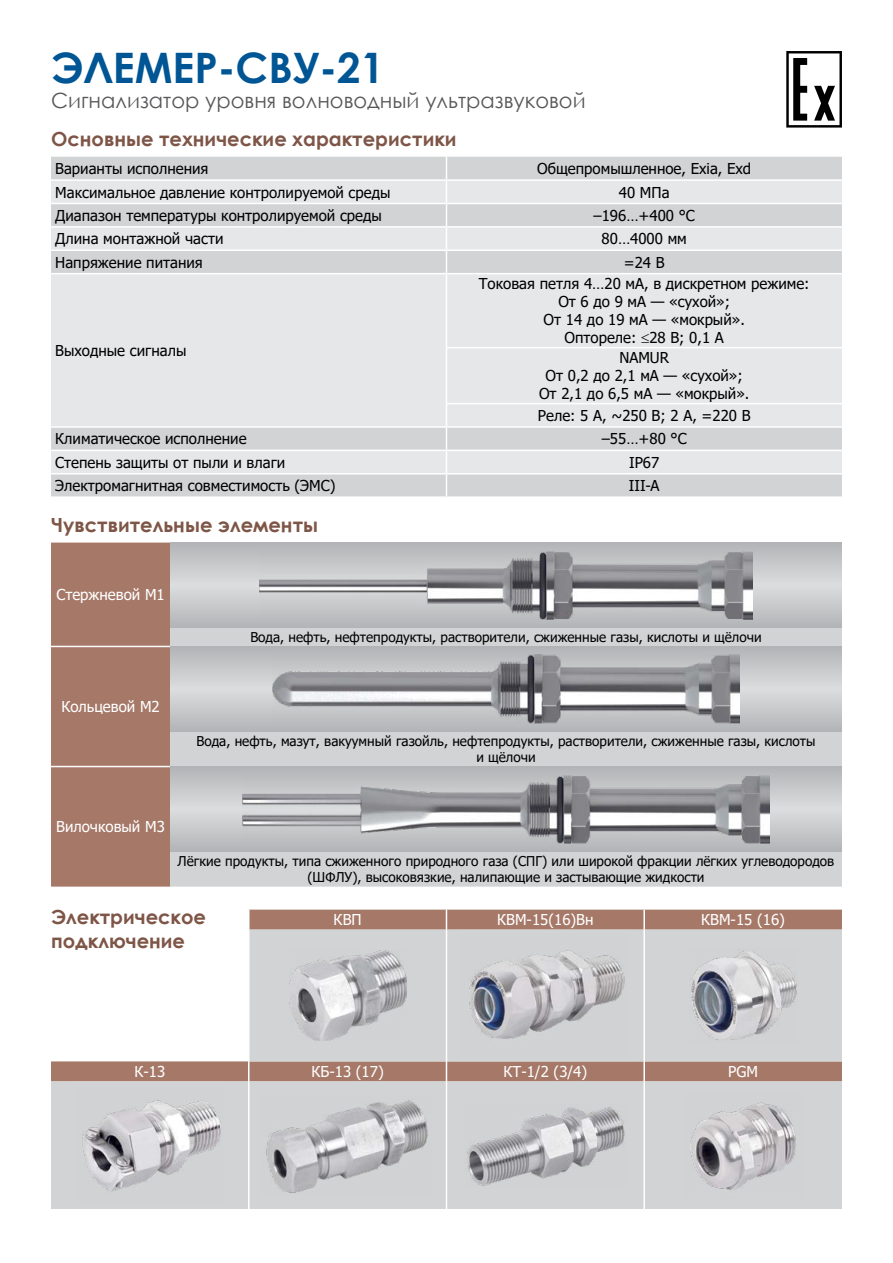
<style>
.page{position:relative;width:893px;height:1263px;background:#fff}
.page>*{position:absolute;margin:0;border:0;box-sizing:border-box;transform-origin:0 0}
.t1{font:700 42px "Century Gothic";color:#005595}
.t2{font:21px "Century Gothic";color:#58585b}
.t3{font:700 19.5px/23.4px "Century Gothic";color:#7e5547}
.t4{font:15px/18px "Tahoma";color:#000;text-align:center}
.t5{font:15px "Tahoma";color:#fff}
.t6{font:13.5px/16.2px "Tahoma";color:#000;text-align:center}
</style>
<div class="page">
<svg style="left:786px;top:51px;width:56px;height:77px"></svg>
<div style="left:51px;top:274px;width:791px;height:152px;background:#e6e7e8"></div>
<svg style="left:51px;top:428px;width:791px;height:68px;background:#d8dadb"></svg>
<svg style="left:51px;top:157px;width:791px;height:116px;background:#dbdcdd"></svg>
<hr style="left:446px;top:274px;width:1px;height:73px;background:#fff">
<hr style="left:446px;top:347px;width:396px;height:1px;background:#fff">
<hr style="left:446px;top:348px;width:1px;height:55px;background:#fff">
<hr style="left:446px;top:403px;width:396px;height:1px;background:#fff">
<hr style="left:51px;top:450px;width:395px;height:1px;background:#fff">
<hr style="left:446px;top:450px;width:396px;height:1px;background:#fff">
<hr style="left:51px;top:473px;width:395px;height:1px;background:#fff">
<hr style="left:446px;top:473px;width:396px;height:1px;background:#fff">
<svg style="left:446px;top:404px;width:1px;height:92px"></svg>
<div style="left:51px;top:543px;width:119px;height:344px;background:#a57868"></div>
<div style="left:170px;top:628px;width:672px;height:259px;background:#d1d3d4"></div>
<hr style="left:51px;top:646px;width:119px;height:1px;background:#fff">
<hr style="left:51px;top:766px;width:119px;height:1px;background:#fff">
<svg style="left:170px;top:543px;width:672px;height:85px;background:#c0c2c4"></svg>
<img style="left:259px;top:551px;width:494px;height:68px">
<svg style="left:170px;top:646px;width:672px;height:85px;background:#c1c2c4"></svg>
<img style="left:272px;top:655px;width:468px;height:68px">
<svg style="left:170px;top:766px;width:672px;height:85px;background:#bfc1c3"></svg>
<img style="left:242px;top:775px;width:528px;height:68px">
<div style="left:249px;top:910px;width:593px;height:19px;background:#a57868"></div>
<svg style="left:51px;top:929px;width:791px;height:280px;fill:#d1d3d4"></svg>
<svg style="left:643px;top:910px;width:2px;height:19px"></svg>
<hr style="left:248px;top:929px;width:1px;height:132px;background:#fff">
<hr style="left:643px;top:929px;width:2px;height:132px;background:#fff">
<svg style="left:248px;top:1061px;width:1px;height:20px"></svg>
<hr style="left:643px;top:1061px;width:2px;height:20px;background:#fff">
<hr style="left:248px;top:1081px;width:1px;height:128px;background:#fff">
<hr style="left:643px;top:1081px;width:2px;height:128px;background:#fff">
<svg style="left:446px;top:910px;width:1px;height:19px"></svg>
<hr style="left:446px;top:929px;width:1px;height:132px;background:#fff">
<svg style="left:446px;top:1061px;width:1px;height:20px"></svg>
<hr style="left:446px;top:1081px;width:1px;height:128px;background:#fff">
<img style="left:289px;top:951px;width:117px;height:89px">
<img style="left:463px;top:934px;width:165px;height:123px">
<img style="left:689px;top:949px;width:108px;height:93px">
<img style="left:76px;top:1088px;width:147px;height:114px">
<img style="left:263px;top:1096px;width:170px;height:98px">
<img style="left:465px;top:1105px;width:161px;height:80px">
<img style="left:684px;top:1092px;width:118px;height:106px">
<h1 class="t1" style="left:51px;top:35px;width:335px">ЭЛЕМЕР-СВУ-21</h1>
<h2 class="t2" style="left:51px;top:85px;width:536px">Сигнализатор уровня волноводный ультразвуковой</h2>
<h3 class="t3" style="left:51px;top:127px;width:407px">Основные технические характеристики</h3>
<p class="t4" style="left:55px;top:161px;width:155px">Варианты исполнения</p>
<p class="t4" style="left:537px;top:161px;width:215px">Общепромышленное, Exia, Exd</p>
<p class="t4" style="left:55px;top:184px;width:337px">Максимальное давление контролируемой среды</p>
<p class="t4" style="left:619px;top:184px;width:52px">40 МПа</p>
<p class="t4" style="left:55px;top:207px;width:328px">Диапазон температуры контролируемой среды</p>
<p class="t4" style="left:594px;top:207px;width:103px">–196…+400 °С</p>
<p class="t4" style="left:55px;top:231px;width:170px">Длина монтажной части</p>
<p class="t4" style="left:602px;top:231px;width:87px">80…4000 мм</p>
<p class="t4" style="left:55px;top:254px;width:149px">Напряжение питания</p>
<p class="t4" style="left:624px;top:254px;width:42px">=24 В</p>
<p class="t4" style="left:55px;top:342px;width:133px">Выходные сигналы</p>
<p class="t4" style="left:479px;top:276px;width:332px">Токовая петля 4…20 мА, в дискретном режиме:<br>От 6 до 9 мА — «сухой»;<br>От 14 до 19 мА — «мокрый».<br>Оптореле: ≤28 В; 0,1 А</p>
<p class="t4" style="left:539px;top:350px;width:212px">NAMUR<br>От 0,2 до 2,1 мА — «сухой»;<br>От 2,1 до 6,5 мА — «мокрый».</p>
<p class="t4" style="left:538px;top:407px;width:214px">Реле: 5 А, ~250 В; 2 А, =220 В</p>
<p class="t4" style="left:55px;top:431px;width:193px">Климатическое исполнение</p>
<p class="t4" style="left:602px;top:431px;width:86px">–55…+80 °С</p>
<p class="t4" style="left:55px;top:454px;width:232px">Степень защиты от пыли и влаги</p>
<p class="t4" style="left:629px;top:454px;width:32px">IP67</p>
<p class="t4" style="left:55px;top:478px;width:282px">Электромагнитная совместимость (ЭМС)</p>
<p class="t4" style="left:629px;top:478px;width:32px">III-A</p>
<h3 class="t3" style="left:51px;top:513px;width:269px">Чувствительные элементы</h3>
<p class="t5" style="left:56px;top:585px;width:110px">Стержневой М1</p>
<p class="t5" style="left:61px;top:697px;width:100px">Кольцевой М2</p>
<p class="t5" style="left:56px;top:817px;width:110px">Вилочковый М3</p>
<p class="t6" style="left:250px;top:630px;width:513px">Вода, нефть, нефтепродукты, растворители, сжиженные газы, кислоты и щёлочи</p>
<p class="t6" style="left:196px;top:734px;width:621px">Вода, нефть, мазут, вакуумный газойль, нефтепродукты, растворители, сжиженные газы, кислоты и щёлочи</p>
<p class="t6" style="left:178px;top:854px;width:658px">Лёгкие продукты, типа сжиженного природного газа (СПГ) или широкой фракции лёгких углеводородов (ШФЛУ), высоковязкие, налипающие и застывающие жидкости</p>
<h3 class="t3" style="left:51px;top:905px;width:157px">Электрическое подключение</h3>
<p class="t5" style="left:334px;top:910px;width:30px">КВП</p>
<p class="t5" style="left:497px;top:910px;width:98px">КВМ-15(16)Вн</p>
<p class="t5" style="left:701px;top:910px;width:85px">КВМ-15 (16)</p>
<p class="t5" style="left:134px;top:1062px;width:32px">К-13</p>
<p class="t5" style="left:311px;top:1062px;width:74px">КБ-13 (17)</p>
<p class="t5" style="left:503px;top:1062px;width:85px">КТ-1/2 (3/4)</p>
<p class="t5" style="left:728px;top:1062px;width:31px">PGM</p>
</div>
